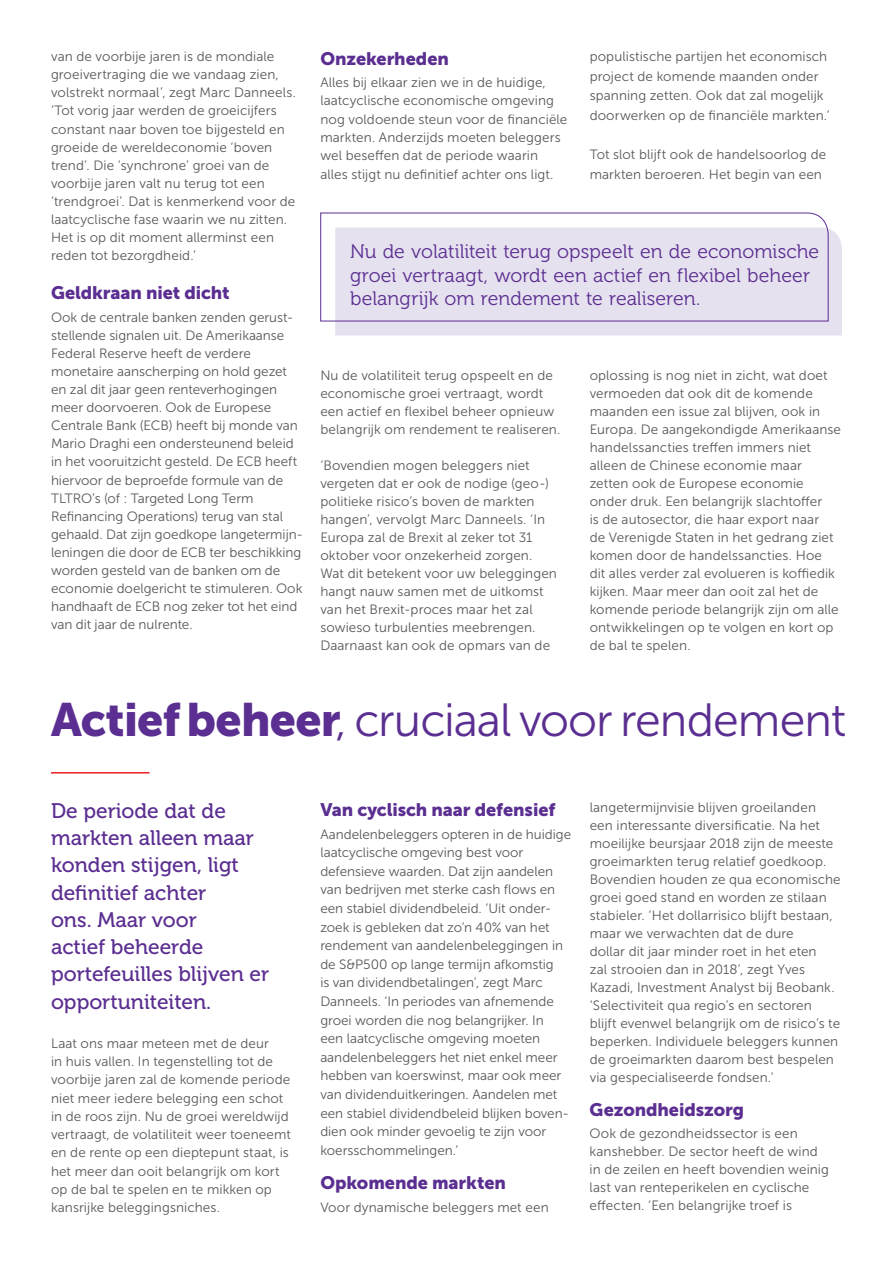
<style>
.page{position:relative;width:893px;height:1263px;background:#fff}
.page>*{position:absolute;margin:0;border:0;box-sizing:border-box;transform-origin:0 0}
.t1{font:46.5px "Museo Sans 300";letter-spacing:-.02em;color:#5b2e91}
.t2{font:21px/27.2px "Museo 500";color:#5b2e91}
.Normal_e{font:19.5px/23.4px "Museo 300";color:#5b2e91}
.titre_c15{font:18px "Museo Sans 900";letter-spacing:-.005em;color:#5b2e91}
.body_c_8_5_10_5{font:13.5px/18px "Museo Sans 300";letter-spacing:.005em;color:#57585a}
.s1{font-family:"Museo Sans 900"}
</style>
<div class="page">
<hr style="left:51px;top:772px;width:99px;height:1px;background:#ee1d23">
<div style="left:335px;top:229px;width:507px;height:107px;background:#e6e1ef"></div>
<svg style="left:320px;top:212px;width:509px;height:110px;background:#e6e1ef"></svg>
<p class="body_c_8_5_10_5" style="left:51px;top:48px;width:246px">van de voorbije jaren is de mondiale groeivertraging die we vandaag zien, volstrekt normaal’, zegt Marc Danneels. ‘Tot vorig jaar werden de groeicijfers constant naar boven toe bijgesteld en groeide de wereldeconomie ‘boven trend’. Die ‘synchrone’ groei van de voorbije jaren valt nu terug tot een ‘trendgroei’. Dat is kenmerkend voor de laatcyclische fase waarin we nu zitten.<br>Het is op dit moment allerminst een reden tot bezorgdheid.’</p>
<p class="titre_c15" style="left:51px;top:283px;width:180px">Geldkraan niet dicht</p>
<p class="body_c_8_5_10_5" style="left:51px;top:308px;width:254px">Ook de centrale banken zenden gerust&shy;stellende signalen uit. De Amerikaanse Federal Reserve heeft de verdere monetaire aanscherping on hold gezet en zal dit jaar geen renteverhogingen meer doorvoeren. Ook de Europese Centrale Bank (ECB) heeft bij monde van Mario Draghi een ondersteunend beleid in het vooruitzicht gesteld. De ECB heeft hiervoor de beproefde formule van de TLTRO’s (of : Targeted Long Term Refinancing Operations) terug van stal gehaald. Dat zijn goedkope langetermijn&shy;leningen die door de ECB ter beschikking worden gesteld van de banken om de economie doelgericht te stimuleren. Ook handhaaft de ECB nog zeker tot het eind van dit jaar de nulrente.</p>
<p class="titre_c15" style="left:320px;top:48px;width:130px">Onzekerheden</p>
<p class="body_c_8_5_10_5" style="left:320px;top:73px;width:249px">Alles bij elkaar zien we in de huidige, laatcyclische economische omgeving nog voldoende steun voor de financiële markten. Anderzijds moeten beleggers wel beseffen dat de periode waarin alles stijgt nu definitief achter ons ligt.</p>
<p class="body_c_8_5_10_5" style="left:590px;top:47px;width:241px;line-height:19.5px">populistische partijen het economisch project de komende maanden onder spanning zetten. Ook dat zal mogelijk doorwerken op de financiële markten.’</p>
<p class="body_c_8_5_10_5" style="left:590px;top:145px;width:238px;line-height:19.5px">Tot slot blijft ook de handelsoorlog de markten beroeren. Het begin van een</p>
<p class="Normal_e" style="left:350px;top:240px;width:471px">Nu de volatiliteit terug opspeelt en de economische groei vertraagt, wordt een actief en flexibel beheer belangrijk om rendement te realiseren.</p>
<p class="body_c_8_5_10_5" style="left:320px;top:366px;width:242px">Nu de volatiliteit terug opspeelt en de economische groei vertraagt, wordt een actief en flexibel beheer opnieuw belangrijk om rendement te realiseren.</p>
<p class="body_c_8_5_10_5" style="left:320px;top:456px;width:238px">‘Bovendien mogen beleggers niet vergeten dat er ook de nodige (geo-) politieke risico’s boven de markten hangen’, vervolgt Marc Danneels. ‘In Europa zal de Brexit al zeker tot 31 oktober voor onzekerheid zorgen.<br>Wat dit betekent voor uw beleggingen hangt nauw samen met de uitkomst van het Brexit-proces maar het zal sowieso turbulenties meebrengen.<br>Daarnaast kan ook de opmars van de</p>
<p class="body_c_8_5_10_5" style="left:590px;top:366px;width:253px">oplossing is nog niet in zicht, wat doet vermoeden dat ook dit de komende maanden een issue zal blijven, ook in Europa. De aangekondigde Amerikaanse handelssancties treffen immers niet alleen de Chinese economie maar zetten ook de Europese economie onder druk. Een belangrijk slachtoffer<br>is de autosector, die haar export naar<br>de Verenigde Staten in het gedrang ziet komen door de handelssancties. Hoe dit alles verder zal evolueren is koffiedik kijken. Maar meer dan ooit zal het de komende periode belangrijk zijn om alle ontwikkelingen op te volgen en kort op de bal te spelen.</p>
<p class="t1" style="left:51px;top:695px;width:797px"><span class="s1">Actief beheer</span>, cruciaal voor rendement</p>
<p class="t2" style="left:51px;top:797px;width:220px">De periode dat de markten alleen maar konden stijgen, ligt definitief achter<br>ons. Maar voor<br>actief beheerde portefeuilles blijven er opportuniteiten.</p>
<p class="body_c_8_5_10_5" style="left:51px;top:1034px;width:241px">Laat ons maar meteen met de deur<br>in huis vallen. In tegenstelling tot de voorbije jaren zal de komende periode niet meer iedere belegging een schot in de roos zijn. Nu de groei wereldwijd vertraagt, de volatiliteit weer toeneemt en de rente op een dieptepunt staat, is het meer dan ooit belangrijk om kort op de bal te spelen en te mikken op kansrijke beleggingsniches.</p>
<p class="titre_c15" style="left:320px;top:799px;width:236px">Van cyclisch naar defensief</p>
<p class="body_c_8_5_10_5" style="left:320px;top:825px;width:252px;line-height:18.6px">Aandelenbeleggers opteren in de huidige laatcyclische omgeving best voor defensieve waarden. Dat zijn aandelen van bedrijven met sterke cash flows en een stabiel dividendbeleid. ‘Uit onder&shy;zoek is gebleken dat zo’n 40% van het rendement van aandelenbeleggingen in de S&amp;P500 op lange termijn afkomstig<br>is van dividendbetalingen’, zegt Marc Danneels. ‘In periodes van afnemende groei worden die nog belangrijker. In<br>een laatcyclische omgeving moeten aandelenbeleggers het niet enkel meer hebben van koerswinst, maar ook meer van dividenduitkeringen. Aandelen met een stabiel dividendbeleid blijken boven&shy;dien ook minder gevoelig te zijn voor koersschommelingen.’</p>
<p class="titre_c15" style="left:320px;top:1172px;width:187px">Opkomende markten</p>
<p class="body_c_8_5_10_5" style="left:320px;top:1198px;width:230px">Voor dynamische beleggers met een</p>
<p class="body_c_8_5_10_5" style="left:590px;top:799px;width:253px">langetermijnvisie blijven groeilanden een interessante diversificatie. Na het moeilijke beursjaar 2018 zijn de meeste groeimarkten terug relatief goedkoop.<br>Bovendien houden ze qua economische groei goed stand en worden ze stilaan stabieler. ‘Het dollarrisico blijft bestaan, maar we verwachten dat de dure<br>dollar dit jaar minder roet in het eten<br>zal strooien dan in 2018’, zegt Yves Kazadi, Investment Analyst bij Beobank. ‘Selectiviteit qua regio’s en sectoren blijft evenwel belangrijk om de risico’s te beperken. Individuele beleggers kunnen de groeimarkten daarom best bespelen via gespecialiseerde fondsen.’</p>
<p class="titre_c15" style="left:590px;top:1100px;width:156px">Gezondheidszorg</p>
<p class="body_c_8_5_10_5" style="left:590px;top:1125px;width:241px">Ook de gezondheidssector is een kanshebber. De sector heeft de wind in de zeilen en heeft bovendien weinig last van renteperikelen en cyclische effecten. ‘Een belangrijke troef is</p>
</div>
